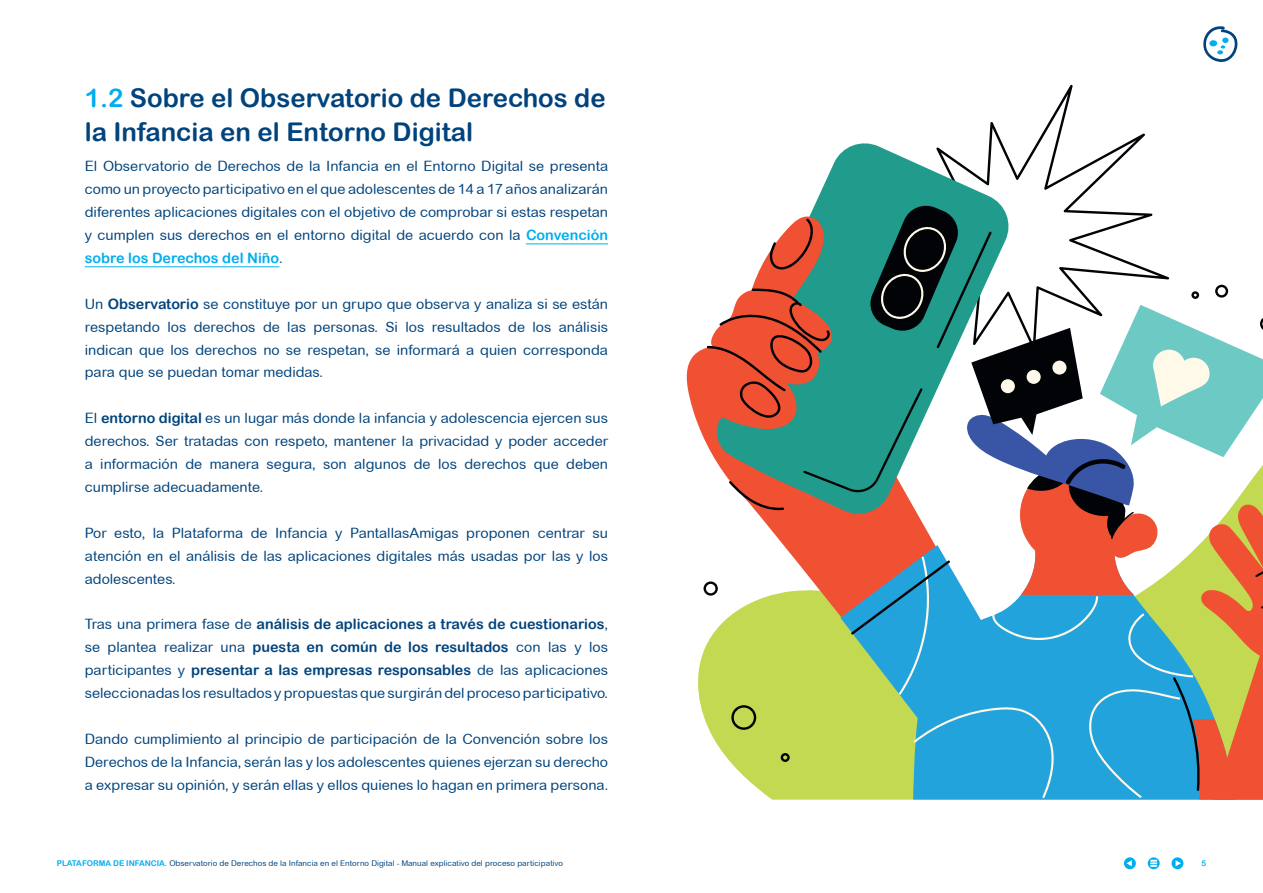
<style>
.page{position:relative;width:1263px;height:893px;background:#fff}
.page>*{position:absolute;margin:0;border:0;box-sizing:border-box;transform-origin:0 0}
.t1{font:25.8px/34.7px "Arial Rounded MT Bold";color:#01437c}
.t2{font:14.25px/23px "Arial Rounded MT";color:#01437c;text-align:justify}
.t3{font:14.25px "Arial Rounded MT Bold";color:#01437c}
.t4{font:14.25px "Arial Rounded MT Bold";color:#00aeef}
.t5{font:7.95px "Arial Rounded MT";color:#01437c}
.t6{font:7.95px "Arial Rounded MT Bold";color:#00aeef}
.s1{color:#00aeef}
.s2{font-family:"Arial Rounded MT Bold";color:#00aeef}
.s3{font-family:"Arial Rounded MT";color:#01437c}
.s4{font-family:"Arial Rounded MT Bold"}
.s5{font-family:"Arial Rounded MT"}
</style>
<div class="page">
<hr style="left:526px;top:244px;width:82px;height:1px;background:#00aeef">
<hr style="left:85px;top:266px;width:194px;height:1px;background:#00aeef">
<div style="left:1124px;top:857px;width:12px;height:12px;background:#00aeef;border-radius:50%"></div>
<svg style="left:1126px;top:860px;width:6px;height:6px"></svg>
<svg style="left:1148px;top:857px;width:12px;height:12px"></svg>
<svg style="left:1150px;top:860px;width:7px;height:7px"></svg>
<svg style="left:1171px;top:857px;width:12px;height:12px"></svg>
<svg style="left:1175px;top:860px;width:6px;height:6px"></svg>
<svg style="left:1203px;top:26px;width:35px;height:36px"></svg>
<svg style="left:989px;top:85px;width:156px;height:118px"></svg>
<svg style="left:815px;top:139px;width:198px;height:64px;fill:#209b8c"></svg>
<svg style="left:686px;top:203px;width:577px;height:597px"></svg>
<div style="left:1026px;top:370px;width:15px;height:14px;background:#fef9e9;border-radius:50%"></div>
<div style="left:1052px;top:361px;width:14px;height:14px;background:#fef9e9;border-radius:50%"></div>
<div style="left:1001px;top:379px;width:14px;height:14px;background:#fef9e9;border-radius:50%"></div>
<h1 class="t1" style="left:85px;top:80px;width:522px"><span class="s1">1.2</span> Sobre el Observatorio de Derechos de la Infancia en el Entorno Digital</h1>
<p class="t2" style="left:85px;top:155px;width:525px">El Observatorio de Derechos de la Infancia en el Entorno Digital se presenta como un proyecto participativo en el que adolescentes de 14 a 17 años analizarán diferentes aplicaciones digitales con el objetivo de comprobar si estas respetan y cumplen sus derechos en el entorno digital de acuerdo con la <span class="s2">Convención</span></p>
<p class="t4" style="left:85px;top:249px;width:199px">sobre los Derechos del Niño<span class="s3">.</span></p>
<p class="t2" style="left:85px;top:292px;width:525px">Un <span class="s4">Observatorio</span> se constituye por un grupo que observa y analiza si se están respetando los derechos de las personas. Si los resultados de los análisis indican que los derechos no se respetan, se informará a quien corresponda para que se puedan tomar medidas.</p>
<p class="t2" style="left:85px;top:407px;width:525px">El <span class="s4">entorno digital</span> es un lugar más donde la infancia y adolescencia ejercen sus derechos. Ser tratadas con respeto, mantener la privacidad y poder acceder a información de manera segura, son algunos de los derechos que deben cumplirse adecuadamente.</p>
<p class="t2" style="left:85px;top:521px;width:525px">Por esto, la Plataforma de Infancia y PantallasAmigas proponen centrar su atención en el análisis de las aplicaciones digitales más usadas por las y los adolescentes.</p>
<p class="t3" style="left:85px;top:616px;width:525px"><span class="s5">Tras una primera fase de</span> análisis de aplicaciones a través de cuestionarios<span class="s5">,</span></p>
<p class="t2" style="left:85px;top:636px;width:525px">se plantea realizar una <span class="s4">puesta en común de los resultados</span> con las y los</p>
<p class="t3" style="left:85px;top:662px;width:525px"><span class="s5">participantes y</span> presentar a las empresas responsables <span class="s5">de las aplicaciones</span></p>
<p class="t2" style="left:85px;top:681px;width:525px">seleccionadas los resultados y propuestas que surgirán del proceso participativo.</p>
<p class="t2" style="left:85px;top:727px;width:525px">Dando cumplimiento al principio de participación de la Convención sobre los Derechos de la Infancia, serán las y los adolescentes quienes ejerzan su derecho a expresar su opinión, y serán ellas y ellos quienes lo hagan en primera persona.</p>
<p class="t5" style="left:57px;top:859px;width:508px"><span class="s2">PLATAFORMA DE INFANCIA.</span> Observatorio de Derechos de la Infancia en el Entorno Digital - Manual explicativo del proceso participativo</p>
<p class="t6" style="left:1201px;top:859px;width:6px">5</p>
</div>
